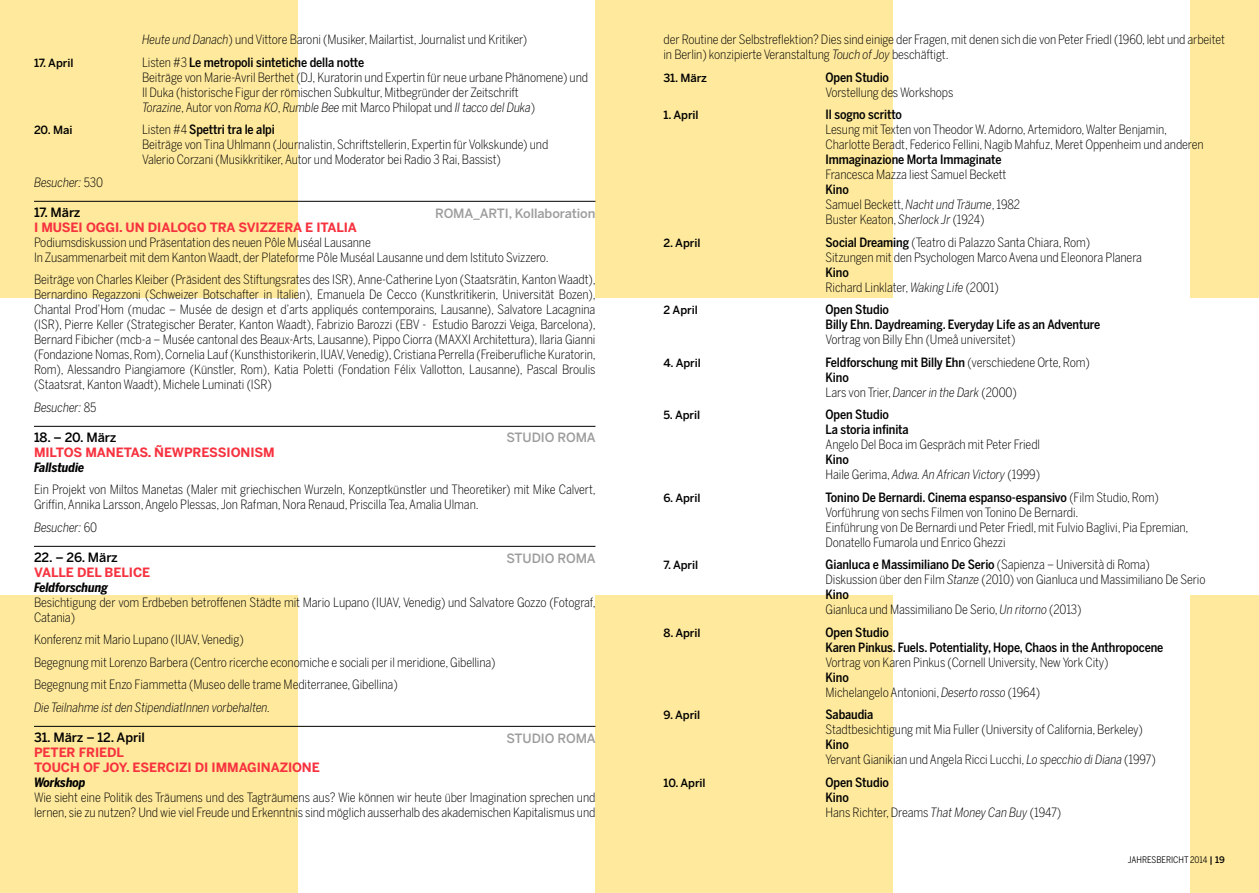
<style>
.page{position:relative;width:1259px;height:893px;background:#fff}
.page>*{position:absolute;margin:0;border:0;box-sizing:border-box;transform-origin:0 0}
.t1{font:300 12.75px/15px "Benton Sans Cond";letter-spacing:-.01em;color:#000}
.t2{font:500 12.75px/15px "Benton Sans Cond";letter-spacing:-.01em;color:#000}
.t3{font:700 12.75px/15px "Benton Sans";letter-spacing:-.01em;color:#f7323f}
.t4{font:italic 300 12.75px/15px "Benton Sans Cond";letter-spacing:-.01em;color:#000}
.t5{font:500 12.75px "Benton Sans";letter-spacing:-.01em;color:#9d9d9c}
.t6{font:500 12.75px "Benton Sans";letter-spacing:-.01em;color:#000}
.t7{font:italic 700 12.75px "Benton Sans Cond";letter-spacing:-.01em;color:#000}
.t8{font:500 11.25px "Benton Sans";letter-spacing:-.01em;color:#000}
.t9{font:9px "Benton Sans Cond";color:#000}
.s1{font-style:italic}
.s2{font-weight:500}
.s3{font-style:normal}
.s4{font-weight:500;font-style:normal}
.s5{font-family:"Benton Sans";font-weight:500}
</style>
<div class="page">
<div style="left:0;top:0;width:298px;height:298px;background:#fee99c"></div>
<div style="left:0;top:595px;width:298px;height:298px;background:#fee99c"></div>
<div style="left:595px;top:0;width:298px;height:298px;background:#fee99c"></div>
<div style="left:595px;top:595px;width:298px;height:298px;background:#fee99c"></div>
<div style="left:1191px;top:0;width:68px;height:298px;background:#fee99c"></div>
<div style="left:1191px;top:595px;width:68px;height:298px;background:#fee99c"></div>
<hr style="left:34px;top:201px;width:561px;height:1px;background:#000">
<hr style="left:34px;top:426px;width:561px;height:1px;background:#000">
<hr style="left:34px;top:546px;width:561px;height:1px;background:#000">
<hr style="left:34px;top:726px;width:561px;height:1px;background:#000">
<p class="t1" style="left:142px;top:32px;width:387px"><span class="s1">Heute und Danach</span>) und Vittore Baroni (Musiker, Mailartist, Journalist und Kritiker)</p>
<p class="t8" style="left:34px;top:56px;width:41px">17. April</p>
<p class="t1" style="left:142px;top:54px;width:447px">Listen #3 <span class="s2">Le metropoli sintetiche della notte<br></span>Beiträge von Marie-Avril Berthet (DJ, Kuratorin und Expertin für neue urbane Phänomene) und Il Duka (historische Figur der römischen Subkultur, Mitbegründer der Zeitschrift<br><span class="s1">Torazine</span>, Autor von <span class="s1">Roma KO</span>, <span class="s1">Rumble Bee</span> mit Marco Philopat und <span class="s1">Il tacco del Duka</span>)</p>
<p class="t8" style="left:34px;top:123px;width:40px">20. Mai</p>
<p class="t1" style="left:142px;top:122px;width:408px">Listen #4 <span class="s2">Spettri tra le alpi<br></span>Beiträge von Tina Uhlmann (Journalistin, Schriftstellerin, Expertin für Volkskunde) und<br>Valerio Corzani (Musikkritiker, Autor und Moderator bei Radio 3 Rai, Bassist)</p>
<p class="t4" style="left:34px;top:174px;width:71px">Besucher: <span class="s3">530</span></p>
<p class="t6" style="left:34px;top:204px;width:48px">17. März</p>
<p class="t3" style="left:34px;top:219px;width:324px">I MUSEI OGGI. UN DIALOGO TRA SVIZZERA E ITALIA</p>
<p class="t1" style="left:34px;top:234px;width:516px">Podiumsdiskussion und Präsentation des neuen Pôle Muséal Lausanne<br>In Zusammenarbeit mit dem Kanton Waadt, der Plateforme Pôle Muséal Lausanne und dem Istituto Svizzero.</p>
<p class="t1" style="left:34px;top:272px;width:563px;text-align:justify">Beiträge von Charles Kleiber (Präsident des Stiftungsrates des ISR), Anne-Catherine Lyon (Staatsrätin, Kanton Waadt), Bernardino Regazzoni (Schweizer Botschafter in Italien), Emanuela De Cecco (Kunstkritikerin, Universität Bozen), Chantal Prod’Hom (mudac – Musée de design et d’arts appliqués contemporains, Lausanne), Salvatore Lacagnina (ISR), Pierre Keller (Strategischer Berater, Kanton Waadt), Fabrizio Barozzi (EBV - Estudio Barozzi Veiga, Barcelona), Bernard Fibicher (mcb-a – Musée cantonal des Beaux-Arts, Lausanne), Pippo Ciorra (MAXXI Architettura), Ilaria Gianni (Fondazione Nomas, Rom), Cornelia Lauf (Kunsthistorikerin, IUAV, Venedig), Cristiana Perrella (Freiberufliche Kuratorin, Rom), Alessandro Piangiamore (Künstler, Rom), Katia Poletti (Fondation Félix Vallotton, Lausanne), Pascal Broulis (Staatsrat, Kanton Waadt), Michele Luminati (ISR)</p>
<p class="t4" style="left:34px;top:399px;width:64px">Besucher: <span class="s3">85</span></p>
<p class="t6" style="left:34px;top:429px;width:84px">18. – 20. März</p>
<p class="t3" style="left:34px;top:444px;width:242px">MILTOS MANETAS. ÑEWPRESSIONISM</p>
<p class="t7" style="left:34px;top:460px;width:52px">Fallstudie</p>
<p class="t1" style="left:34px;top:482px;width:563px">Ein Projekt von Miltos Manetas (Maler mit griechischen Wurzeln, Konzeptkünstler und Theoretiker) mit Mike Calvert,<br>Griffin, Annika Larsson, Angelo Plessas, Jon Rafman, Nora Renaud, Priscilla Tea, Amalia Ulman.</p>
<p class="t4" style="left:34px;top:519px;width:65px">Besucher: <span class="s3">60</span></p>
<p class="t6" style="left:34px;top:549px;width:85px">22. – 26. März</p>
<p class="t3" style="left:34px;top:564px;width:118px">VALLE DEL BELICE</p>
<p class="t7" style="left:34px;top:580px;width:75px">Feldforschung</p>
<p class="t1" style="left:34px;top:594px;width:563px">Besichtigung der vom Erdbeben betroffenen Städte mit Mario Lupano (IUAV, Venedig) und Salvatore Gozzo (Fotograf,<br>Catania)</p>
<p class="t1" style="left:34px;top:628px;width:463px;line-height:22.5px">Konferenz mit Mario Lupano (IUAV, Venedig)<br>Begegnung mit Lorenzo Barbera (Centro ricerche economiche e sociali per il meridione, Gibellina)<br>Begegnung mit Enzo Fiammetta (Museo delle trame Mediterranee, Gibellina)</p>
<p class="t4" style="left:34px;top:699px;width:238px">Die Teilnahme ist den StipendiatInnen vorbehalten.</p>
<p class="t6" style="left:34px;top:729px;width:113px">31. März – 12. April</p>
<p class="t3" style="left:34px;top:744px;width:287px">PETER FRIEDL<br>TOUCH OF JOY. ESERCIZI DI IMMAGINAZIONE</p>
<p class="t7" style="left:34px;top:775px;width:53px">Workshop</p>
<p class="t1" style="left:34px;top:789px;width:563px">Wie sieht eine Politik des Träumens und des Tagträumens aus? Wie können wir heute über Imagination sprechen und lernen, sie zu nutzen? Und wie viel Freude und Erkenntnis sind möglich ausserhalb des akademischen Kapitalismus und</p>
<p class="t5" style="left:435px;top:205px;width:162px">ROMA_ARTI, Kollaboration</p>
<p class="t5" style="left:506px;top:430px;width:91px">STUDIO ROMA</p>
<p class="t5" style="left:506px;top:551px;width:91px">STUDIO ROMA</p>
<p class="t5" style="left:506px;top:730px;width:91px">STUDIO ROMA</p>
<p class="t1" style="left:663px;top:32px;width:563px">der Routine der Selbstreflektion? Dies sind einige der Fragen, mit denen sich die von Peter Friedl (1960, lebt und arbeitet in Berlin) konzipierte Veranstaltung <span class="s1">Touch of Joy</span> beschäftigt.</p>
<p class="t8" style="left:663px;top:71px;width:45px">31. März</p>
<p class="t2" style="left:825px;top:69px;width:65px">Open Studio</p>
<p class="t1" style="left:825px;top:84px;width:129px">Vorstellung des Workshops</p>
<p class="t8" style="left:663px;top:108px;width:37px">1. April</p>
<p class="t2" style="left:825px;top:107px;width:78px">Il sogno scritto</p>
<p class="t1" style="left:825px;top:122px;width:380px">Lesung mit Texten von Theodor W. Adorno, Artemidoro, Walter Benjamin,<br>Charlotte Beradt, Federico Fellini, Nagib Mahfuz, Meret Oppenheim und anderen</p>
<p class="t2" style="left:825px;top:152px;width:178px">Immaginazione Morta Immaginate</p>
<p class="t1" style="left:825px;top:167px;width:182px">Francesca Mazza liest Samuel Beckett</p>
<p class="t1" style="left:825px;top:182px;width:196px"><span class="s2">Kino<br></span>Samuel Beckett, <span class="s1">Nacht und Träume</span>, 1982<br>Buster Keaton, <span class="s1">Sherlock Jr</span> (1924)</p>
<p class="t8" style="left:663px;top:236px;width:38px">2. April</p>
<p class="t1" style="left:825px;top:234px;width:318px"><span class="s2">Social Dreaming</span> (Teatro di Palazzo Santa Chiara, Rom)<br>Sitzungen mit den Psychologen Marco Avena und Eleonora Planera</p>
<p class="t1" style="left:825px;top:264px;width:175px"><span class="s2">Kino<br></span>Richard Linklater, <span class="s1">Waking Life</span> (2001)</p>
<p class="t8" style="left:663px;top:303px;width:36px">2 April</p>
<p class="t2" style="left:825px;top:302px;width:276px">Open Studio<br>Billy Ehn. Daydreaming. Everyday Life as an Adventure</p>
<p class="t1" style="left:825px;top:332px;width:191px">Vortrag von Billy Ehn (Umeå universitet)</p>
<p class="t8" style="left:663px;top:356px;width:39px">4. April</p>
<p class="t1" style="left:825px;top:354px;width:266px"><span class="s2">Feldforschung mit Billy Ehn</span> (verschiedene Orte, Rom)<br><span class="s2">Kino<br></span>Lars von Trier, <span class="s1">Dancer in the Dark</span> (2000)</p>
<p class="t8" style="left:663px;top:408px;width:38px">5. April</p>
<p class="t2" style="left:825px;top:407px;width:85px">Open Studio<br>La storia infinita</p>
<p class="t1" style="left:825px;top:437px;width:216px">Angelo Del Boca im Gespräch mit Peter Friedl</p>
<p class="t4" style="left:825px;top:452px;width:216px"><span class="s4">Kino<br></span><span class="s3">Haile Gerima,</span> Adwa. An African Victory <span class="s3">(1999)</span></p>
<p class="t8" style="left:663px;top:491px;width:38px">6. April</p>
<p class="t1" style="left:825px;top:489px;width:364px"><span class="s2">Tonino De Bernardi. Cinema espanso-espansivo</span> (Film Studio, Rom)<br>Vorführung von sechs Filmen von Tonino De Bernardi.<br>Einführung von De Bernardi und Peter Friedl, mit Fulvio Baglivi, Pia Epremian, Donatello Fumarola und Enrico Ghezzi</p>
<p class="t8" style="left:663px;top:558px;width:36px">7. April</p>
<p class="t1" style="left:825px;top:557px;width:381px"><span class="s2">Gianluca e Massimiliano De Serio</span> (Sapienza – Università di Roma)<br>Diskussion über den Film <span class="s1">Stanze</span> (2010) von Gianluca und Massimiliano De Serio <span class="s2">Kino<br></span>Gianluca und Massimiliano De Serio, <span class="s1">Un ritorno</span> (2013)</p>
<p class="t8" style="left:663px;top:626px;width:39px">8. April</p>
<p class="t2" style="left:825px;top:624px;width:339px">Open Studio<br>Karen Pinkus. Fuels. Potentiality, Hope, Chaos in the Anthropocene</p>
<p class="t1" style="left:825px;top:654px;width:284px">Vortrag von Karen Pinkus (Cornell University, New York City)</p>
<p class="t1" style="left:825px;top:669px;width:216px"><span class="s2">Kino<br></span>Michelangelo Antonioni, <span class="s1">Deserto rosso</span> (1964)</p>
<p class="t8" style="left:663px;top:708px;width:38px">9. April</p>
<p class="t2" style="left:825px;top:707px;width:49px">Sabaudia</p>
<p class="t1" style="left:825px;top:722px;width:319px">Stadtbesichtigung mit Mia Fuller (University of California, Berkeley)</p>
<p class="t1" style="left:825px;top:737px;width:332px"><span class="s2">Kino<br></span>Yervant Gianikian und Angela Ricci Lucchi, <span class="s1">Lo specchio di Diana</span> (1997)</p>
<p class="t8" style="left:663px;top:776px;width:44px">10. April</p>
<p class="t1" style="left:825px;top:774px;width:237px"><span class="s2">Open Studio<br>Kino<br></span>Hans Richter, Dreams <span class="s1">That Money Can Buy</span> (1947)</p>
<p class="t9" style="left:1127px;top:854px;width:99px">JAHRESBERICHT 2014 <span class="s5">| 19</span></p>
</div>
